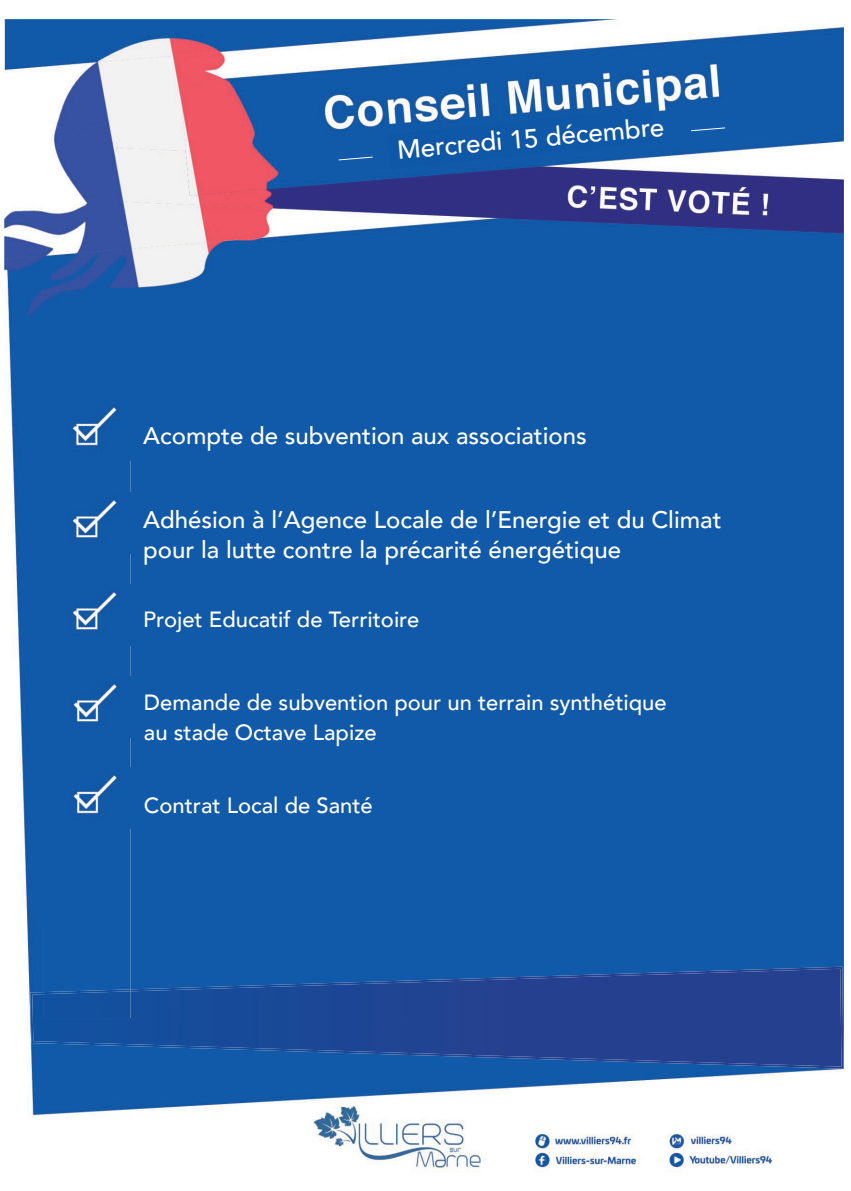
<style>
.page{position:relative;width:851px;height:1191px;background:#fff}
.page>*{position:absolute;margin:0;border:0;box-sizing:border-box;transform-origin:0 0}
.t1{font:500 26px "Avenir";color:#fff}
.t2{font:500 24px/30px "Avenir";color:#fff}
.t3{font:500 22px/30px "Avenir";color:#fff}
</style>
<div class="page">
<img style="left:4px;top:19px;width:839px;height:1153px">
<div style="left:43px;top:330px;width:86px;height:597px;background:#1159a9"></div>
<div style="left:44px;top:421px;width:86px;height:545px;background:#1159a9"></div>
<img style="left:387px;top:108px;width:266px;height:61px">
<img style="left:65px;top:492px;width:65px;height:61px">
<img style="left:65px;top:400px;width:65px;height:61px">
<img style="left:65px;top:584px;width:65px;height:61px">
<img style="left:65px;top:676px;width:66px;height:61px">
<img style="left:65px;top:768px;width:66px;height:61px">
<img style="left:30px;top:966px;width:813px;height:102px">
<img style="left:44px;top:989px;width:86px;height:5px">
<svg style="left:338px;top:156px;width:35px;height:5px"></svg>
<svg style="left:690px;top:127px;width:35px;height:4px"></svg>
<p class="t1" style="left:395px;top:127px;width:269px;rotate:-5deg">Mercredi 15 décembre</p>
<p class="t2" style="left:143px;top:419px;width:445px">Acompte de subvention aux associations</p>
<p class="t2" style="left:143px;top:503px;width:579px">Adhésion à l’Agence Locale de l’Energie et du Climat pour la lutte contre la précarité énergétique</p>
<p class="t3" style="left:143px;top:603px;width:277px">Projet Educatif de Territoire</p>
<p class="t3" style="left:144px;top:686px;width:524px">Demande de subvention pour un terrain synthétique au stade Octave Lapize</p>
<p class="t3" style="left:144px;top:789px;width:230px">Contrat Local de Santé</p>
</div>
